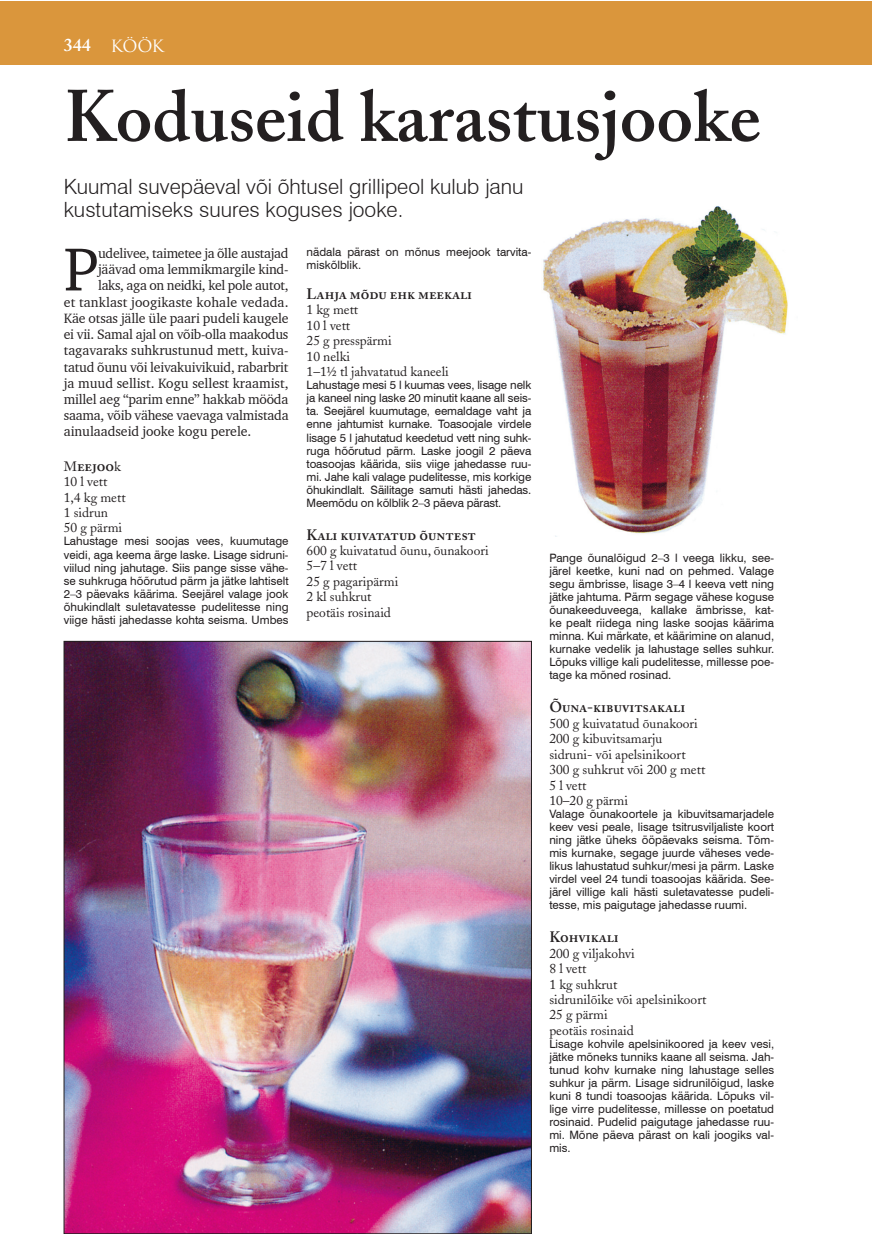
<style>
.page{position:relative;width:872px;height:1234px;background:#fff}
.page>*{position:absolute;margin:0;border:0;box-sizing:border-box;transform-origin:0 0}
.t1{font:600 72px "Adobe Caslon";color:#231f20}
.t2{font:62.1px "Charter BT";color:#231f20}
.t3{font:300 21px/22.5px "Swiss 721 BT";color:#231f20}
.t4{font:16.5px "Trajan Pro";color:#fff}
.t5{font:15px "Adobe Caslon Semibold SC";color:#231f20}
.t6{font:13.8px "Charter BT";letter-spacing:-.015em;color:#231f20}
.t7{font:13.8px "Charter BT";letter-spacing:.005em;color:#231f20}
.t8{font:13.5px/15.5px "Adobe Caslon";color:#231f20}
.t9{font:11.55px/13px "Swiss 721 BT";color:#231f20;text-align:justify}
.s1{font-family:"Adobe Caslon";font-weight:600;font-size:18px}
.s2{font-family:"Adobe Caslon";font-size:13.5px}
</style>
<div class="page">
<div style="left:0;top:1px;width:872px;height:64px;background:#da963c"></div>
<img style="left:543px;top:206px;width:245px;height:330px">
<img style="left:66px;top:643px;width:463px;height:588px">
<h3 class="t4" style="left:64px;top:35px;width:102px"><span class="s1">344</span> KÖÖK</h3>
<h1 class="t1" style="left:64px;top:73px;width:698px">Koduseid karastusjooke</h1>
<h3 class="t3" style="left:64px;top:175px;width:461px">Kuumal suvepäeval või õhtusel grillipeol kulub janu kustutamiseks suures koguses jooke.</h3>
<h2 class="t2" style="left:64px;top:230px;width:36px">P</h2>
<p class="t6" style="left:98px;top:245px;width:192px">udelivee, taimetee ja õlle austajad</p>
<p class="t6" style="left:98px;top:261px;width:192px">jäävad oma lemmikmargile kind-</p>
<p class="t6" style="left:98px;top:277px;width:192px">laks, aga on neidki, kel pole autot,</p>
<p class="t7" style="left:64px;top:293px;width:226px">et tanklast joogikaste kohale vedada.</p>
<p class="t6" style="left:64px;top:309px;width:226px">Käe otsas jälle üle paari pudeli kaugele</p>
<p class="t6" style="left:64px;top:326px;width:226px">ei vii. Samal ajal on võib-olla maakodus</p>
<p class="t6" style="left:64px;top:342px;width:226px">tagavaraks suhkrustunud mett, kuiva-</p>
<p class="t6" style="left:64px;top:358px;width:226px">tatud õunu või leivakuivikuid, rabarbrit</p>
<p class="t6" style="left:64px;top:374px;width:226px">ja muud sellist. Kogu sellest kraamist,</p>
<p class="t6" style="left:64px;top:390px;width:226px">millel aeg “parim enne” hakkab mööda</p>
<p class="t6" style="left:64px;top:407px;width:226px">saama, võib vähese vaevaga valmistada</p>
<p class="t6" style="left:64px;top:423px;width:189px">ainulaadseid jooke kogu perele.</p>
<p class="t5" style="left:64px;top:456px;width:59px"><span class="s2">M</span>eejoo<span class="s2">k</span></p>
<p class="t8" style="left:64px;top:474px;width:63px">10 l vett<br>1,4 kg mett<br>1 sidrun<br>50 g pärmi</p>
<p class="t9" style="left:64px;top:534px;width:226px">Lahustage mesi soojas vees, kuumutage veidi, aga keema ärge laske. Lisage sidruni&shy;viilud ning jahutage. Siis pange sisse vähe&shy;se suhkruga hõõrutud pärm ja jätke lahtiselt 2–3 päevaks käärima. Seejärel valage jook õhukindlalt suletavatesse pudelitesse ning viige hästi jahedasse kohta seisma. Umbes</p>
<p class="t9" style="left:306px;top:245px;width:226px">nädala pärast on mõnus meejook tarvita&shy;miskõlblik.</p>
<p class="t5" style="left:306px;top:285px;width:167px">Lahja mõdu ehk meekali</p>
<p class="t8" style="left:306px;top:302px;width:144px">1 kg mett<br>10 l vett<br>25 g presspärmi<br>10 nelki<br>1–1½ tl jahvatatud kaneeli</p>
<p class="t9" style="left:306px;top:378px;width:226px">Lahustage mesi 5 l kuumas vees, lisage nelk ja kaneel ning laske 20 minutit kaane all seis&shy;ta. Seejärel kuumutage, eemaldage vaht ja enne jahtumist kurnake. Toasoojale virdele lisage 5 l jahutatud keedetud vett ning suhk&shy;ruga hõõrutud pärm. Laske joogil 2 päeva toasoojas käärida, siis viige jahedasse ruu&shy;mi. Jahe kali valage pudelitesse, mis korkige õhukindlalt. Säilitage samuti hästi jahedas.<br>Meemõdu on kõlblik 2–3 päeva pärast.</p>
<p class="t5" style="left:306px;top:525px;width:171px">Kali kuivatatud õuntest</p>
<p class="t8" style="left:306px;top:542px;width:184px">600 g kuivatatud õunu, õunakoori<br>5–7 l vett<br>25 g pagaripärmi<br>2 kl suhkrut<br>peotäis rosinaid</p>
<p class="t9" style="left:549px;top:551px;width:226px">Pange õunalõigud 2–3 l veega likku, see&shy;järel keetke, kuni nad on pehmed. Valage segu ämbrisse, lisage 3–4 l keeva vett ning jätke jahtuma. Pärm segage vähese koguse õunakeeduveega, kallake ämbrisse, kat&shy;ke pealt riidega ning laske soojas käärima minna. Kui märkate, et käärimine on alanud, kurnake vedelik ja lahustage selles suhkur.<br>Lõpuks villige kali pudelitesse, millesse poe&shy;tage ka mõned rosinad.</p>
<p class="t5" style="left:549px;top:698px;width:137px">Õuna-kibuvitsakali</p>
<p class="t8" style="left:549px;top:715px;width:157px">500 g kuivatatud õunakoori<br>200 g kibuvitsamarju sidruni- või apelsinikoort<br>300 g suhkrut või 200 g mett<br>5 l vett<br>10–20 g pärmi</p>
<p class="t9" style="left:549px;top:807px;width:226px">Valage õunakoortele ja kibuvitsamarjadele keev vesi peale, lisage tsitrusviljaliste koort ning jätke üheks ööpäevaks seisma. Tõm&shy;mis kurnake, segage juurde väheses vede&shy;likus lahustatud suhkur/mesi ja pärm. Laske virdel veel 24 tundi toasoojas käärida. See&shy;järel villige kali hästi suletavatesse pudeli&shy;tesse, mis paigutage jahedasse ruumi.</p>
<p class="t5" style="left:549px;top:927px;width:71px">Kohvikali</p>
<p class="t8" style="left:549px;top:945px;width:159px">200 g viljakohvi<br>8 l vett<br>1 kg suhkrut<br>sidrunilõike või apelsinikoort<br>25 g pärmi<br>peotäis rosinaid</p>
<p class="t9" style="left:549px;top:1036px;width:226px">Lisage kohvile apelsinikoored ja keev vesi, jätke mõneks tunniks kaane all seisma. Jah&shy;tunud kohv kurnake ning lahustage selles suhkur ja pärm. Lisage sidrunilõigud, laske kuni 8 tundi toasoojas käärida. Lõpuks vil&shy;lige virre pudelitesse, millesse on poetatud rosinaid. Pudelid paigutage jahedasse ruu&shy;mi. Mõne päeva pärast on kali joogiks val&shy;mis.</p>
</div>
